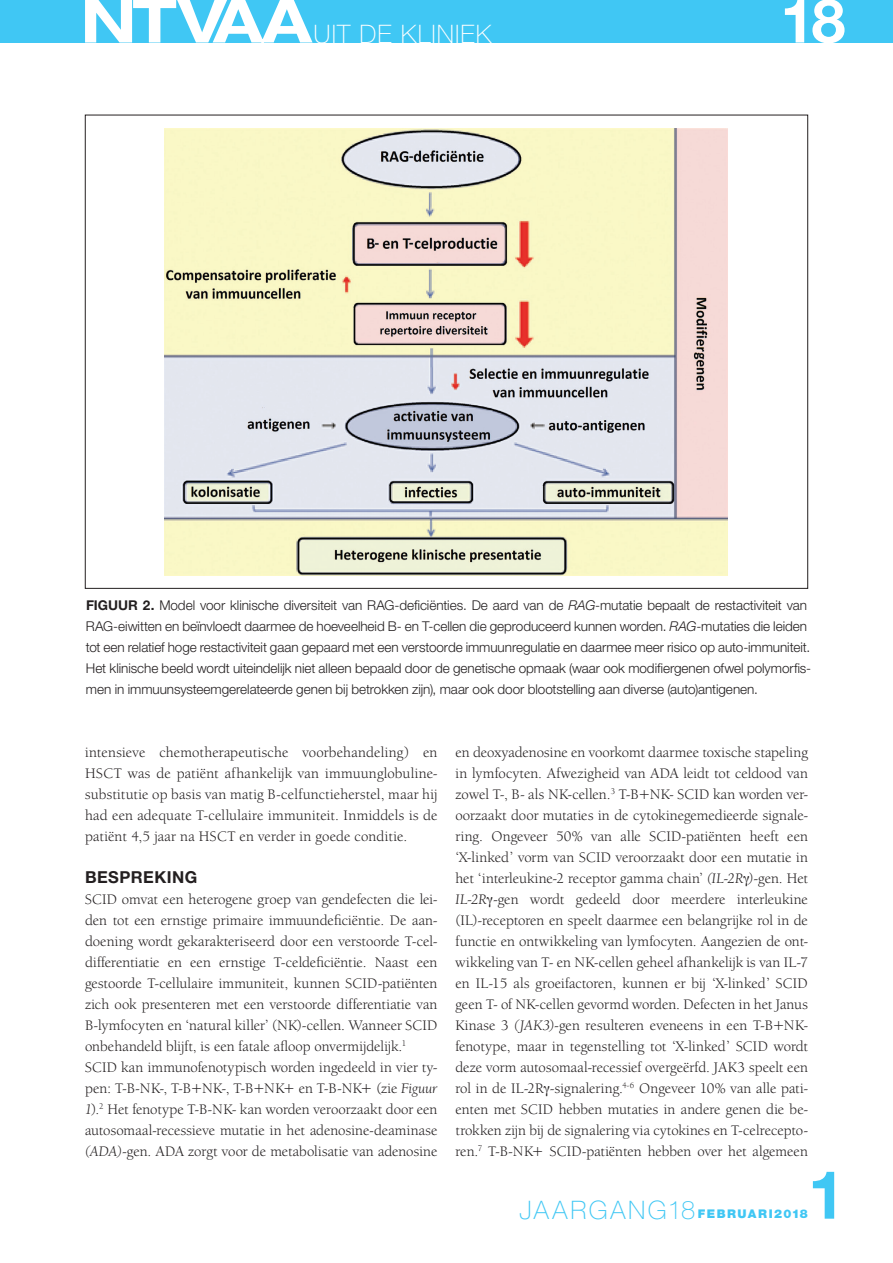
<style>
.page{position:relative;width:893px;height:1263px;background:#fff}
.page>*{position:absolute;margin:0;border:0;box-sizing:border-box;transform-origin:0 0}
.t1{font:700 66.9px "Helvetica Neue";color:#40c7f4}
.t2{font:700 60.75px "Helvetica Neue";color:#fff}
.t3{font:100 25.5px "Helvetica Neue";letter-spacing:.04em;color:#fff}
.t4{font:700 16.5px "Helvetica Neue LT Std";letter-spacing:.03em;color:#231f20}
.t5{font:15px/21px "Berkeley Oldstyle IT Cby BT";letter-spacing:.005em;color:#231f20;text-align:justify}
.t6{font:300 13.5px/21px "Helvetica Neue";letter-spacing:-.005em;color:#231f20}
.t7{font:900 12px "Helvetica Neue";letter-spacing:.125em;color:#40c7f4}
.s1{font-weight:700}
.s2{font-style:italic}
.s3{font-weight:100;font-size:25.5px}
</style>
<div class="page">
<div style="left:0;top:0;width:893px;height:43px;background:#40c7f4"></div>
<svg style="left:85px;top:0;width:228px;height:43px"></svg>
<img style="left:164px;top:128px;width:564px;height:448px">
<h3 class="t3" style="left:313px;top:19px;width:179px">UIT DE KLINIEK</h3>
<h2 class="t2" style="left:780px;top:-17px;width:67px">18</h2>
<p class="t6" style="left:86px;top:594px;width:727px"><span class="s1">FIGUUR 2.</span> Model voor klinische diversiteit van RAG-deficiënties. De aard van de <span class="s2">RAG</span>-mutatie bepaalt de restactiviteit van RAG-eiwitten en beïnvloedt daarmee de hoeveelheid B- en T-cellen die geproduceerd kunnen worden. <span class="s2">RAG</span>-mutaties die leiden tot een relatief hoge restactiviteit gaan gepaard met een verstoorde immuunregulatie en daarmee meer risico op auto-immuniteit.<br>Het klinische beeld wordt uiteindelijk niet alleen bepaald door de genetische opmaak (waar ook modifiergenen ofwel polymorfis&shy;men in immuunsysteemgerelateerde genen bij betrokken zijn), maar ook door blootstelling aan diverse (auto)antigenen.</p>
<p class="t5" style="left:85px;top:741px;width:354px">intensieve chemotherapeutische voorbehandeling) en HSCT was de patiënt afhankelijk van immuunglobuline&shy;substitutie op basis van matig B-celfunctieherstel, maar hij had een adequate T-cellulaire immuniteit. Inmiddels is de patiënt 4,5 jaar na HSCT en verder in goede conditie.</p>
<p class="t4" style="left:85px;top:866px;width:114px">BESPREKING</p>
<p class="t5" style="left:85px;top:888px;width:354px;text-align:left">SCID omvat een heterogene groep van gendefecten die lei&shy;den tot een ernstige primaire immuundeficiëntie. De aan&shy;doening wordt gekarakteriseerd door een verstoorde T-cel&shy;differentiatie en een ernstige T-celdeficiëntie. Naast een gestoorde T-cellulaire immuniteit, kunnen SCID-patiënten zich ook presenteren met een verstoorde differentiatie van B-lymfocyten en ‘natural killer’ (NK)-cellen. Wanneer SCID onbehandeld blijft, is een fatale afloop onvermijdelijk.<sup>1<br></sup>SCID kan immunofenotypisch worden ingedeeld in vier ty&shy;pen: T-B-NK-, T-B+NK-, T-B+NK+ en T-B-NK+ (zie <span class="s2">Figuur 1</span>).<sup>2</sup> Het fenotype T-B-NK- kan worden veroorzaakt door een autosomaal-recessieve mutatie in het adenosine-deaminase <span class="s2">(ADA)</span>-gen. ADA zorgt voor de metabolisatie van adenosine</p>
<p class="t5" style="left:455px;top:741px;width:354px">en deoxyadenosine en voorkomt daarmee toxische stapeling in lymfocyten. Afwezigheid van ADA leidt tot celdood van zowel T-, B- als NK-cellen.<sup>3</sup> T-B+NK- SCID kan worden ver&shy;oorzaakt door mutaties in de cytokinegemedieerde signale&shy;ring. Ongeveer 50% van alle SCID-patiënten heeft een ‘X-linked’ vorm van SCID veroorzaakt door een mutatie in het ‘interleukine-2 receptor gamma chain’ <span class="s2">(IL-2R )</span>-gen. Het <span class="s2">IL-2R</span> -gen wordt gedeeld door meerdere interleukine (IL)-receptoren en speelt daarmee een belangrijke rol in de functie en ontwikkeling van lymfocyten. Aangezien de ont&shy;wikkeling van T- en NK-cellen geheel afhankelijk is van IL-7 en IL-15 als groeifactoren, kunnen er bij ‘X-linked’ SCID geen T- of NK-cellen gevormd worden. Defecten in het Janus Kinase 3 <span class="s2">(JAK3)</span>-gen resulteren eveneens in een T-B+NK&shy;fenotype, maar in tegenstelling tot ‘X-linked’ SCID wordt deze vorm autosomaal-recessief overgeërfd. JAK3 speelt een rol in de IL-2R -signalering.<sup>4-6</sup> Ongeveer 10% van alle pati&shy;ënten met SCID hebben mutaties in andere genen die be&shy;trokken zijn bij de signalering via cytokines en T-celrecepto&shy;ren.<sup>7</sup> T-B-NK+ SCID-patiënten hebben over het algemeen</p>
<h1 class="t1" style="left:808px;top:1153px;width:39px">1</h1>
<p class="t7" style="left:519px;top:1206px;width:290px"><span class="s3">JAARGANG18</span>FEBRUARI2018</p>
</div>
